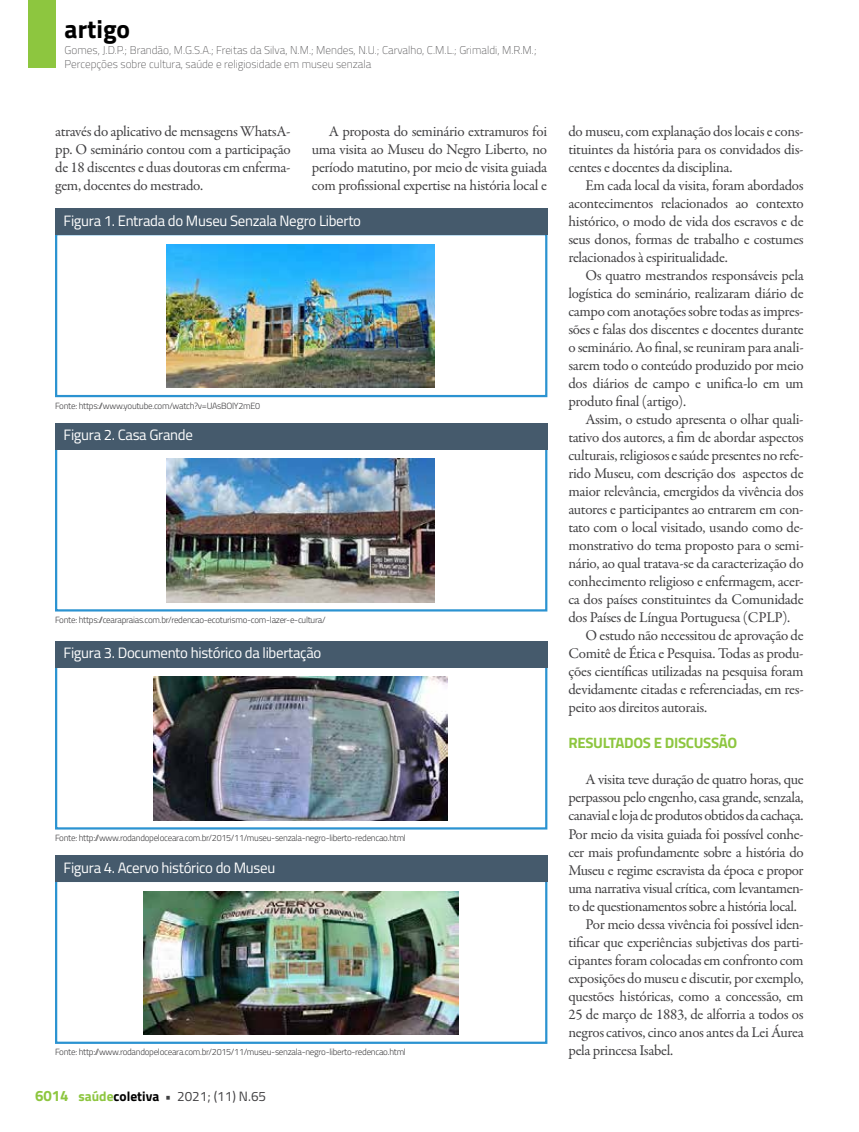
<style>
.page{position:relative;width:859px;height:1132px;background:#fff}
.page>*{position:absolute;margin:0;border:0;box-sizing:border-box;transform-origin:0 0}
.t1{font:700 25.5px "Titillium";color:#000}
.t2{font:15px/18px "Garamond Premr Pro";letter-spacing:-.025em;color:#414042;text-align:justify}
.t3{font:15px "Titillium";letter-spacing:-.02em;color:#fff}
.t4{font:700 15px "Titillium";letter-spacing:-.02em;color:#8dc63f}
.t5{font:13.5px "Titillium";color:#414042}
.t6{font:100 11.25px/13.5px "Titillium";color:#414042}
.t7{font:300 9px "Titillium";letter-spacing:-.03em;color:#414042}
.s1{font-weight:700;font-size:15px;color:#8dc63f}
.s2{font-weight:700;color:#8dc63f}
.s3{font-weight:700;color:#000}
.s4{font-weight:700}
</style>
<div class="page">
<div style="left:28px;top:0;width:27px;height:68px;background:#8dc63f"></div>
<div style="left:55px;top:233px;width:492px;height:164px;border:2px solid #2b93d1"></div>
<div style="left:55px;top:208px;width:492px;height:27px;background:#455a6c"></div>
<img style="left:167px;top:244px;width:267px;height:143px">
<div style="left:55px;top:665px;width:492px;height:164px;border:2px solid #2b93d1"></div>
<div style="left:55px;top:640px;width:492px;height:27px;background:#455a6c"></div>
<img style="left:153px;top:676px;width:295px;height:143px">
<div style="left:55px;top:447px;width:492px;height:164px;border:2px solid #2b93d1"></div>
<div style="left:55px;top:423px;width:492px;height:26px;background:#455a6c"></div>
<img style="left:167px;top:458px;width:267px;height:144px">
<div style="left:55px;top:879px;width:492px;height:164px;border:2px solid #2b93d1"></div>
<div style="left:55px;top:855px;width:492px;height:26px;background:#455a6c"></div>
<img style="left:143px;top:891px;width:315px;height:143px">
<h1 class="t1" style="left:65px;top:10px;width:67px">artigo</h1>
<p class="t6" style="left:65px;top:43px;width:473px">Gomes, J.D.P.; Brandão, M.G.S.A.; Freitas da Silva, N.M.; Mendes, N.U.; Carvalho, C.M.L.; Grimaldi, M.R.M.;<br>Percepções sobre cultura, saúde e religiosidade em museu senzala</p>
<p class="t2" style="left:55px;top:122px;width:237px">através do aplicativo de mensagens WhatsA&shy;pp. O seminário contou com a participação de 18 discentes e duas doutoras em enferma&shy;gem, docentes do mestrado.</p>
<p class="t2" style="left:312px;top:122px;width:237px;text-indent:17px">A proposta do seminário extramuros foi uma visita ao Museu do Negro Liberto, no período matutino, por meio de visita guiada com profissional expertise na história local e</p>
<p class="t2" style="left:568px;top:122px;width:237px">do museu, com explanação dos locais e cons&shy;tituintes da história para os convidados dis&shy;centes e docentes da disciplina.</p>
<p class="t2" style="left:568px;top:176px;width:237px;text-indent:17px">Em cada local da visita, foram abordados acontecimentos relacionados ao contexto histórico, o modo de vida dos escravos e de seus donos, formas de trabalho e costumes relacionados à espiritualidade.</p>
<p class="t2" style="left:568px;top:266px;width:237px;text-indent:17px">Os quatro mestrandos responsáveis pela logística do seminário, realizaram diário de campo com anotações sobre todas as impres&shy;sões e falas dos discentes e docentes durante o seminário. Ao final, se reuniram para anali&shy;sarem todo o conteúdo produzido por meio dos diários de campo e unifica-lo em um produto final (artigo).</p>
<p class="t2" style="left:585px;top:410px;width:220px">Assim, o estudo apresenta o olhar quali-</p>
<p class="t2" style="left:568px;top:428px;width:237px">tativo dos autores, a fim de abordar aspectos</p>
<p class="t2" style="left:568px;top:446px;width:237px">culturais, religiosos e saúde presentes no refe-</p>
<p class="t2" style="left:568px;top:464px;width:237px">rido Museu, com descrição dos aspectos de</p>
<p class="t2" style="left:568px;top:482px;width:237px">maior relevância, emergidos da vivência dos</p>
<p class="t2" style="left:568px;top:500px;width:237px">autores e participantes ao entrarem em con-</p>
<p class="t2" style="left:568px;top:518px;width:237px">tato com o local visitado, usando como de-</p>
<p class="t2" style="left:568px;top:536px;width:237px">monstrativo do tema proposto para o semi-</p>
<p class="t2" style="left:568px;top:554px;width:237px">nário, ao qual tratava-se da caracterização do</p>
<p class="t2" style="left:568px;top:572px;width:237px">conhecimento religioso e enfermagem, acer-</p>
<p class="t2" style="left:568px;top:590px;width:237px">ca dos países constituintes da Comunidade</p>
<p class="t2" style="left:568px;top:608px;width:223px">dos Países de Língua Portuguesa (CPLP).</p>
<p class="t2" style="left:585px;top:626px;width:220px">O estudo não necessitou de aprovação de</p>
<p class="t2" style="left:568px;top:644px;width:237px">Comitê de Ética e Pesquisa. Todas as produ-</p>
<p class="t2" style="left:568px;top:662px;width:237px">ções científicas utilizadas na pesquisa foram</p>
<p class="t2" style="left:568px;top:680px;width:237px">devidamente citadas e referenciadas, em res-</p>
<p class="t2" style="left:568px;top:698px;width:140px">peito aos direitos autorais.</p>
<p class="t4" style="left:568px;top:731px;width:170px">RESULTADOS E DISCUSSÃO</p>
<p class="t2" style="left:585px;top:770px;width:220px">A visita teve duração de quatro horas, que</p>
<p class="t2" style="left:568px;top:788px;width:237px">perpassou pelo engenho, casa grande, senzala,</p>
<p class="t2" style="left:568px;top:806px;width:237px">canavial e loja de produtos obtidos da cachaça.</p>
<p class="t2" style="left:568px;top:824px;width:237px">Por meio da visita guiada foi possível conhe-</p>
<p class="t2" style="left:568px;top:842px;width:237px">cer mais profundamente sobre a história do</p>
<p class="t2" style="left:568px;top:860px;width:237px">Museu e regime escravista da época e propor</p>
<p class="t2" style="left:568px;top:878px;width:237px">uma narrativa visual crítica, com levantamen-</p>
<p class="t2" style="left:568px;top:896px;width:230px">to de questionamentos sobre a história local.</p>
<p class="t2" style="left:585px;top:914px;width:220px">Por meio dessa vivência foi possível iden-</p>
<p class="t2" style="left:568px;top:932px;width:237px">tificar que experiências subjetivas dos parti-</p>
<p class="t2" style="left:568px;top:950px;width:237px">cipantes foram colocadas em confronto com</p>
<p class="t2" style="left:568px;top:968px;width:237px">exposições do museu e discutir, por exemplo,</p>
<p class="t2" style="left:568px;top:986px;width:237px">questões históricas, como a concessão, em</p>
<p class="t2" style="left:568px;top:1004px;width:237px">25 de março de 1883, de alforria a todos os</p>
<p class="t2" style="left:568px;top:1022px;width:237px">negros cativos, cinco anos antes da Lei Áurea</p>
<p class="t2" style="left:568px;top:1040px;width:106px">pela princesa Isabel.</p>
<p class="t3" style="left:64px;top:210px;width:299px">Figura 1. Entrada do Museu Senzala Negro Liberto</p>
<p class="t7" style="left:55px;top:399px;width:207px">Fonte: https://www.youtube.com/watch?v=UAsBOIY2mE0</p>
<p class="t3" style="left:64px;top:424px;width:131px">Figura 2. Casa Grande</p>
<p class="t7" style="left:55px;top:613px;width:272px">Fonte: https://cearapraias.com.br/redencao-ecoturismo-com-lazer-e-cultura/</p>
<p class="t3" style="left:64px;top:642px;width:259px">Figura 3. Documento histórico da libertação</p>
<p class="t7" style="left:55px;top:831px;width:352px">Fonte: http://www.rodandopeloceara.com.br/2015/11/museu-senzala-negro-liberto-redencao.html</p>
<p class="t3" style="left:64px;top:856px;width:213px">Figura 4. Acervo histórico do Museu</p>
<p class="t7" style="left:55px;top:1045px;width:352px">Fonte: http://www.rodandopeloceara.com.br/2015/11/museu-senzala-negro-liberto-redencao.html</p>
<p class="t5" style="left:35px;top:1086px;width:233px"><span class="s1">6014</span> <span class="s2">saúde</span><span class="s3">coletiva</span> <span class="s4">•</span> 2021; (11) N.65</p>
</div>
